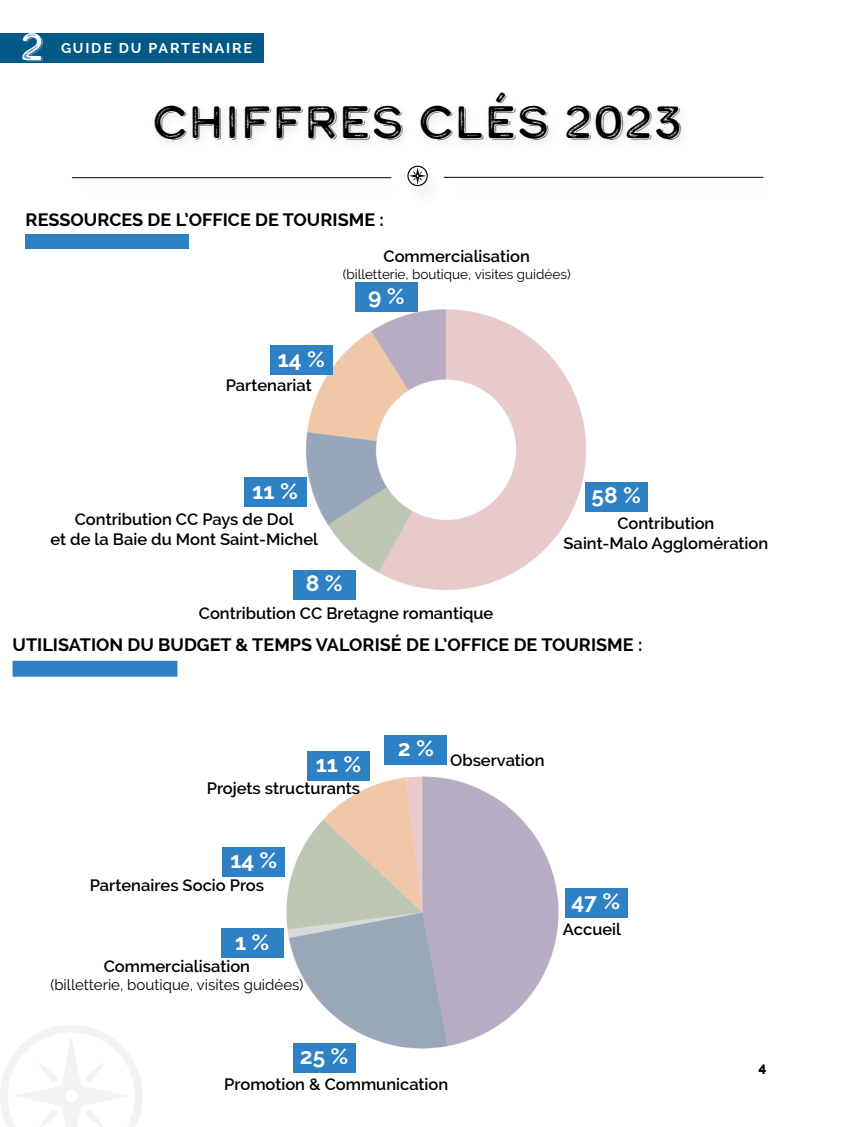
<style>
.page{position:relative;width:851px;height:1127px;background:#fff}
.page>*{position:absolute;margin:0;border:0;box-sizing:border-box;transform-origin:0 0}
.t1{font:45px "Calder Dark Grit Shadow";color:#000}
.t2{font:37.5px "Calder Dark Grit Shadow";color:#fff}
.t3{font:700 22.5px "Raleway";color:#fff}
.t4{font:700 18px "Raleway";color:#000}
.t5{font:600 16.5px/19.8px "Raleway";color:#000;text-align:center}
.t6{font:15px "Raleway";color:#000}
.t7{font:700 14.25px "Raleway";letter-spacing:.125em;color:#fff}
.t8{font:13.5px "Raleway";color:#000}
.t9{font:800 13.5px "Raleway";color:#000}
</style>
<div class="page">
<img style="left:244px;top:282px;width:404px;height:317px">
<img style="left:222px;top:735px;width:406px;height:335px">
<svg style="left:0;top:1025px;width:142px;height:102px"></svg>
<div style="left:25px;top:234px;width:163px;height:15px;background:#2c81c4"></div>
<div style="left:13px;top:661px;width:164px;height:16px;background:#2c81c4;border:2px solid #2c81c4"></div>
<svg style="left:407px;top:166px;width:21px;height:20px"></svg>
<hr style="left:444px;top:177px;width:319px;height:1px;background:#000">
<hr style="left:72px;top:177px;width:319px;height:1px;background:#000">
<div style="left:0;top:33px;width:264px;height:29px;background:#005986"></div>
<div style="left:355px;top:283px;width:62px;height:29px;background:#2d81c4"></div>
<div style="left:270px;top:345px;width:62px;height:30px;background:#2d81c4"></div>
<div style="left:585px;top:482px;width:62px;height:29px;background:#2d81c4"></div>
<div style="left:244px;top:478px;width:62px;height:29px;background:#2d81c4"></div>
<div style="left:293px;top:570px;width:62px;height:29px;background:#2d81c4"></div>
<div style="left:385px;top:735px;width:62px;height:29px;background:#2d81c4"></div>
<div style="left:564px;top:888px;width:63px;height:29px;background:#2d81c4"></div>
<div style="left:307px;top:751px;width:62px;height:29px;background:#2d81c4"></div>
<div style="left:223px;top:847px;width:62px;height:29px;background:#2d81c4"></div>
<div style="left:221px;top:928px;width:62px;height:30px;background:#2d81c4"></div>
<div style="left:293px;top:1043px;width:62px;height:29px;background:#2d81c4"></div>
<h2 class="t2" style="left:20px;top:21px;width:26px">2</h2>
<p class="t7" style="left:61px;top:40px;width:193px">GUIDE DU PARTENAIRE</p>
<h1 class="t1" style="left:152px;top:91px;width:532px">CHIFFRES CLÉS 2023</h1>
<p class="t4" style="left:26px;top:210px;width:360px">RESSOURCES DE L’OFFICE DE TOURISME :</p>
<p class="t5" style="left:383px;top:247px;width:148px">Commercialisation</p>
<p class="t8" style="left:343px;top:266px;width:229px">(billetterie, boutique, visites guidées)</p>
<h3 class="t3" style="left:278px;top:346px;width:49px">14 %</h3>
<p class="t5" style="left:226px;top:375px;width:87px">Partenariat</p>
<h3 class="t3" style="left:368px;top:283px;width:38px">9 %</h3>
<h3 class="t3" style="left:252px;top:478px;width:47px">11 %</h3>
<h3 class="t3" style="left:591px;top:482px;width:51px">58 %</h3>
<p class="t5" style="left:50px;top:509px;width:269px">Contribution CC Pays de Dol<br>et de la Baie du Mont Saint-Michel</p>
<h3 class="t3" style="left:305px;top:570px;width:38px">8 %</h3>
<p class="t5" style="left:199px;top:603px;width:296px">Contribution CC Bretagne romantique</p>
<p class="t5" style="left:563px;top:513px;width:206px">Contribution<br>Saint-Malo Agglomération</p>
<p class="t4" style="left:13px;top:634px;width:631px">UTILISATION DU BUDGET &amp; TEMPS VALORISÉ DE L’OFFICE DE TOURISME :</p>
<h3 class="t3" style="left:316px;top:751px;width:47px">11 %</h3>
<p class="t5" style="left:207px;top:778px;width:155px">Projets structurants</p>
<h3 class="t3" style="left:398px;top:735px;width:38px">2 %</h3>
<p class="t5" style="left:450px;top:750px;width:96px">Observation</p>
<h3 class="t3" style="left:230px;top:847px;width:49px">14 %</h3>
<p class="t5" style="left:90px;top:875px;width:176px">Partenaires Socio Pros</p>
<h3 class="t3" style="left:235px;top:929px;width:36px">1 %</h3>
<p class="t5" style="left:104px;top:956px;width:148px">Commercialisation</p>
<p class="t6" style="left:50px;top:976px;width:254px">(billetterie, boutique, visites guidées)</p>
<h3 class="t3" style="left:300px;top:1043px;width:50px">25 %</h3>
<p class="t5" style="left:224px;top:1074px;width:225px">Promotion &amp; Communication</p>
<h3 class="t3" style="left:571px;top:888px;width:50px">47 %</h3>
<p class="t5" style="left:562px;top:919px;width:60px">Accueil</p>
<p class="t9" style="left:758px;top:1062px;width:9px">4</p>
</div>
